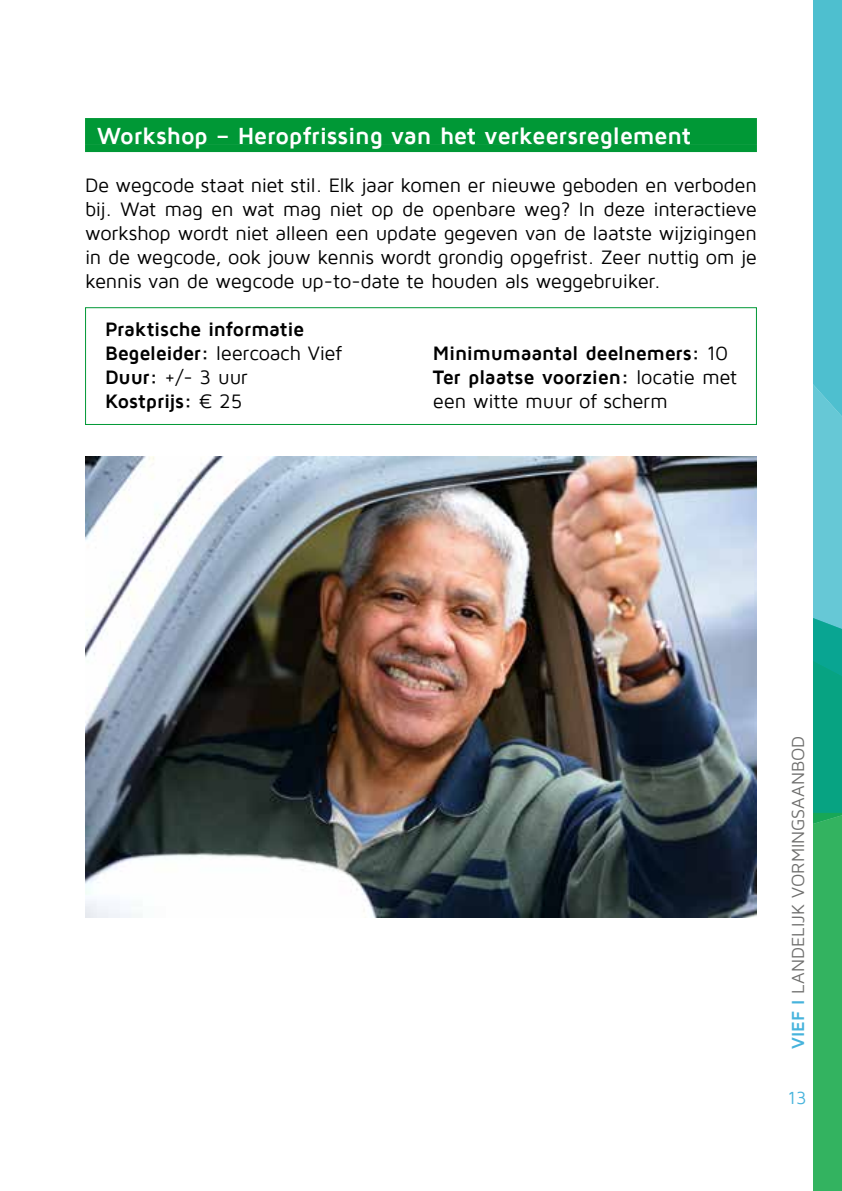
<style>
.page{position:relative;width:842px;height:1191px;background:#fff}
.page>*{position:absolute;margin:0;border:0;box-sizing:border-box;transform-origin:0 0}
.t1{font:700 24px "Maven Pro";letter-spacing:-.015em;color:#fff}
.t2{font:20px/24px "Maven Pro";letter-spacing:-.015em;color:#000;text-align:justify}
.t3{font:700 20px/24px "Maven Pro";letter-spacing:-.015em;color:#000}
.t4{font:18px "Maven Pro";letter-spacing:-.005em;color:#6f6f6e}
.t5{font:18px "Maven Pro";color:#46b3dc}
.s1{font-weight:400}
.s2{font-weight:700;color:#46b3dc}
</style>
<div class="page">
<svg style="left:814px;top:0;width:28px;height:1191px;background:#3eb8a1"></svg>
<div style="left:85px;top:118px;width:672px;height:26px;background:#009836"></div>
<div style="left:85px;top:144px;width:672px;height:8px;background:#009836"></div>
<div style="left:85px;top:307px;width:672px;height:118px;border:1px solid #009836"></div>
<img style="left:85px;top:456px;width:672px;height:461px">
<p class="t1" style="left:97px;top:123px;width:595px">Workshop – Heropfrissing van het verkeersreglement</p>
<p class="t2" style="left:85px;top:174px;width:673px">De wegcode staat niet stil. Elk jaar komen er nieuwe geboden en verboden bij. Wat mag en wat mag niet op de openbare weg? In deze interactieve workshop wordt niet alleen een update gegeven van de laatste wijzigingen in de wegcode, ook jouw kennis wordt grondig opgefrist. Zeer nuttig om je kennis van de wegcode up-to-date te houden als weggebruiker.</p>
<p class="t3" style="left:105px;top:317px;width:238px">Praktische informatie<br>Begeleider: <span class="s1">leercoach Vief<br></span>Duur: <span class="s1">+/- 3 uur<br></span>Kostprijs: <span class="s1">€ 25</span></p>
<p class="t3" style="left:433px;top:341px;width:306px">Minimumaantal deelnemers: <span class="s1">10<br></span>Ter plaatse voorzien: <span class="s1">locatie met een witte muur of scherm</span></p>
<p class="t4" style="left:788px;top:1049px;width:315px;rotate:-90deg"><span class="s2">VIEF I</span> LANDELIJK VORMINGSAANBOD</p>
<p class="t5" style="left:788px;top:1089px;width:20px">13</p>
</div>
